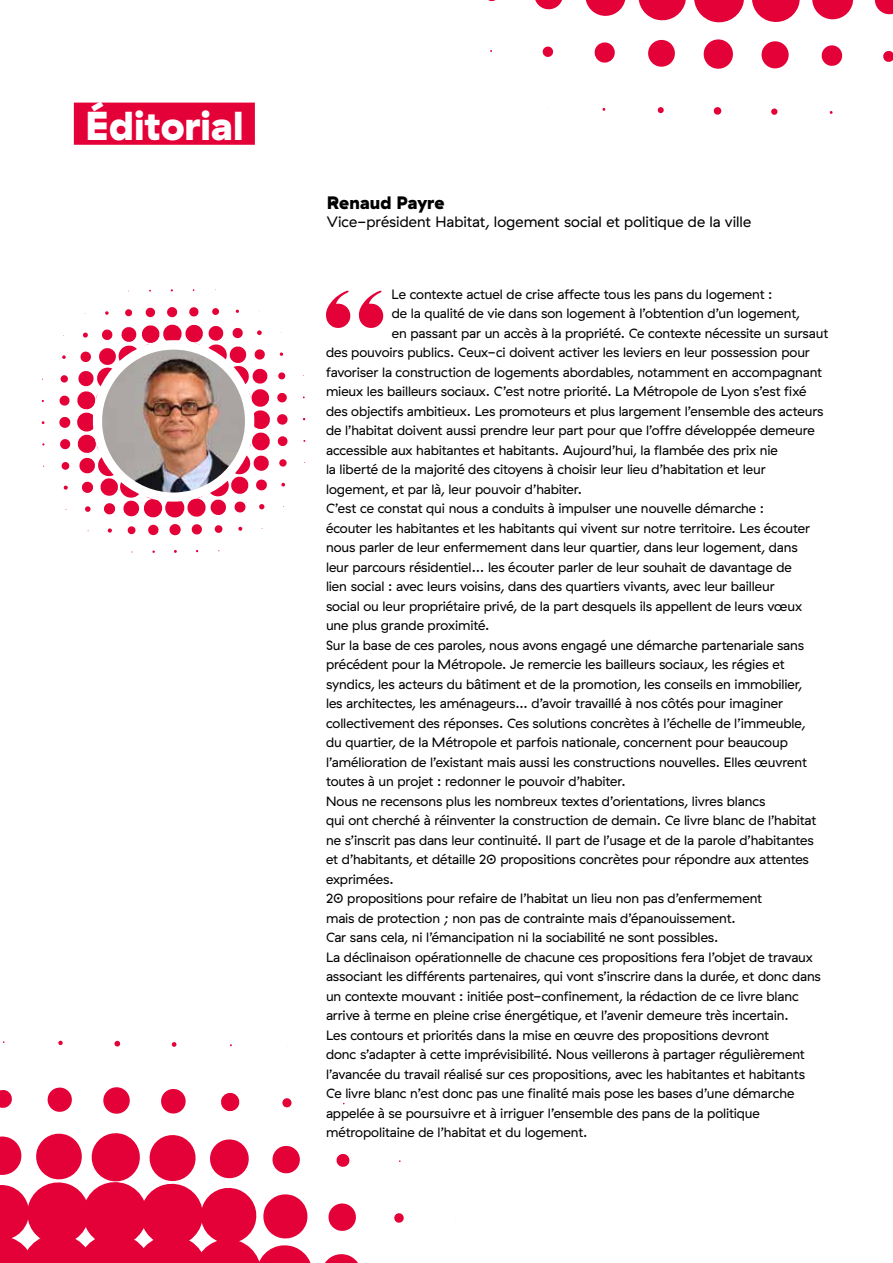
<style>
.page{position:relative;width:893px;height:1263px;background:#fff}
.page>*{position:absolute;margin:0;border:0;box-sizing:border-box;transform-origin:0 0}
.t1{font:900 40.35px "GT Haptik";letter-spacing:-.005em;color:#fff}
.t2{font:900 18px "GT Haptik";color:#000}
.t3{font:15px "GT Haptik";color:#000}
.t4{font:13.5px "GT Haptik";letter-spacing:-.005em;color:#000}
</style>
<div class="page">
<div style="left:74px;top:103px;width:181px;height:42px;background:#e40138"></div>
<svg style="left:59px;top:307px;width:229px;height:229px"></svg>
<div style="left:93px;top:340px;width:161px;height:162px;background:#fff;border-radius:50%"></div>
<img style="left:102px;top:350px;width:143px;height:142px;border-radius:71px">
<svg style="left:326px;top:291px;width:25px;height:37px"></svg>
<svg style="left:359px;top:291px;width:25px;height:37px"></svg>
<svg style="left:0;top:1090px;width:12px;height:18px"></svg>
<svg style="left:58px;top:1040px;width:5px;height:5px"></svg>
<svg style="left:47px;top:1087px;width:25px;height:25px"></svg>
<svg style="left:114px;top:1040px;width:7px;height:7px"></svg>
<svg style="left:103px;top:1087px;width:27px;height:27px"></svg>
<svg style="left:171px;top:1042px;width:6px;height:5px"></svg>
<svg style="left:161px;top:1089px;width:25px;height:25px"></svg>
<svg style="left:221px;top:1093px;width:19px;height:19px"></svg>
<svg style="left:282px;top:1098px;width:10px;height:10px"></svg>
<svg style="left:0;top:1133px;width:358px;height:130px"></svg>
<svg style="left:394px;top:1213px;width:10px;height:10px"></svg>
<svg style="left:535px;top:0;width:27px;height:10px"></svg>
<svg style="left:542px;top:46px;width:12px;height:11px"></svg>
<svg style="left:585px;top:0;width:41px;height:16px"></svg>
<svg style="left:594px;top:42px;width:21px;height:21px"></svg>
<svg style="left:648px;top:39px;width:27px;height:28px"></svg>
<svg style="left:657px;top:107px;width:7px;height:6px"></svg>
<svg style="left:703px;top:39px;width:30px;height:30px"></svg>
<svg style="left:713px;top:107px;width:9px;height:8px"></svg>
<svg style="left:638px;top:0;width:162px;height:23px"></svg>
<svg style="left:761px;top:41px;width:28px;height:28px"></svg>
<svg style="left:771px;top:108px;width:7px;height:7px"></svg>
<svg style="left:812px;top:0;width:42px;height:20px"></svg>
<svg style="left:821px;top:45px;width:22px;height:21px"></svg>
<svg style="left:874px;top:0;width:19px;height:15px"></svg>
<svg style="left:883px;top:50px;width:10px;height:12px"></svg>
<h1 class="t1" style="left:85px;top:100px;width:160px">Éditorial</h1>
<h2 class="t2" style="left:327px;top:191px;width:119px">Renaud Payre</h2>
<p class="t3" style="left:327px;top:213px;width:426px">Vice-président Habitat, logement social et politique de la ville</p>
<p class="t4" style="left:392px;top:286px;width:382px">Le contexte actuel de crise affecte tous les pans du logement :</p>
<p class="t4" style="left:392px;top:306px;width:410px">de la qualité de vie dans son logement à l’obtention d’un logement,</p>
<p class="t4" style="left:392px;top:325px;width:438px">en passant par un accès à la propriété. Ce contexte nécessite un sursaut</p>
<p class="t4" style="left:326px;top:345px;width:485px">des pouvoirs publics. Ceux-ci doivent activer les leviers en leur possession pour</p>
<p class="t4" style="left:326px;top:364px;width:498px">favoriser la construction de logements abordables, notamment en accompagnant</p>
<p class="t4" style="left:326px;top:384px;width:482px">mieux les bailleurs sociaux. C’est notre priorité. La Métropole de Lyon s’est fixé</p>
<p class="t4" style="left:326px;top:403px;width:499px">des objectifs ambitieux. Les promoteurs et plus largement l’ensemble des acteurs</p>
<p class="t4" style="left:326px;top:423px;width:490px">de l’habitat doivent aussi prendre leur part pour que l’offre développée demeure</p>
<p class="t4" style="left:326px;top:442px;width:453px">accessible aux habitantes et habitants. Aujourd’hui, la flambée des prix nie</p>
<p class="t4" style="left:326px;top:462px;width:441px">la liberté de la majorité des citoyens à choisir leur lieu d’habitation et leur</p>
<p class="t4" style="left:326px;top:481px;width:258px">logement, et par là, leur pouvoir d’habiter.</p>
<p class="t4" style="left:326px;top:501px;width:440px">C’est ce constat qui nous a conduits à impulser une nouvelle démarche :</p>
<p class="t4" style="left:326px;top:520px;width:486px">écouter les habitantes et les habitants qui vivent sur notre territoire. Les écouter</p>
<p class="t4" style="left:326px;top:540px;width:473px">nous parler de leur enfermement dans leur quartier, dans leur logement, dans</p>
<p class="t4" style="left:326px;top:559px;width:467px">leur parcours résidentiel… les écouter parler de leur souhait de davantage de</p>
<p class="t4" style="left:326px;top:579px;width:450px">lien social : avec leurs voisins, dans des quartiers vivants, avec leur bailleur</p>
<p class="t4" style="left:326px;top:598px;width:478px">social ou leur propriétaire privé, de la part desquels ils appellent de leurs vœux</p>
<p class="t4" style="left:326px;top:618px;width:165px">une plus grande proximité.</p>
<p class="t4" style="left:326px;top:637px;width:480px">Sur la base de ces paroles, nous avons engagé une démarche partenariale sans</p>
<p class="t4" style="left:326px;top:657px;width:460px">précédent pour la Métropole. Je remercie les bailleurs sociaux, les régies et</p>
<p class="t4" style="left:326px;top:676px;width:478px">syndics, les acteurs du bâtiment et de la promotion, les conseils en immobilier,</p>
<p class="t4" style="left:326px;top:696px;width:459px">les architectes, les aménageurs... d’avoir travaillé à nos côtés pour imaginer</p>
<p class="t4" style="left:326px;top:715px;width:481px">collectivement des réponses. Ces solutions concrètes à l’échelle de l’immeuble,</p>
<p class="t4" style="left:326px;top:735px;width:463px">du quartier, de la Métropole et parfois nationale, concernent pour beaucoup</p>
<p class="t4" style="left:326px;top:754px;width:482px">l’amélioration de l’existant mais aussi les constructions nouvelles. Elles œuvrent</p>
<p class="t4" style="left:326px;top:774px;width:301px">toutes à un projet : redonner le pouvoir d’habiter.</p>
<p class="t4" style="left:326px;top:793px;width:441px">Nous ne recensons plus les nombreux textes d’orientations, livres blancs</p>
<p class="t4" style="left:326px;top:813px;width:492px">qui ont cherché à réinventer la construction de demain. Ce livre blanc de l’habitat</p>
<p class="t4" style="left:326px;top:832px;width:489px">ne s’inscrit pas dans leur continuité. Il part de l’usage et de la parole d’habitantes</p>
<p class="t4" style="left:326px;top:852px;width:484px">et d’habitants, et détaille 20 propositions concrètes pour répondre aux attentes</p>
<p class="t4" style="left:326px;top:871px;width:69px">exprimées.</p>
<p class="t4" style="left:326px;top:891px;width:438px">20 propositions pour refaire de l’habitat un lieu non pas d’enfermement</p>
<p class="t4" style="left:326px;top:910px;width:411px">mais de protection ; non pas de contrainte mais d’épanouissement.</p>
<p class="t4" style="left:326px;top:930px;width:394px">Car sans cela, ni l’émancipation ni la sociabilité ne sont possibles.</p>
<p class="t4" style="left:326px;top:949px;width:488px">La déclinaison opérationnelle de chacune ces propositions fera l’objet de travaux</p>
<p class="t4" style="left:326px;top:969px;width:496px">associant les différents partenaires, qui vont s’inscrire dans la durée, et donc dans</p>
<p class="t4" style="left:326px;top:988px;width:474px">un contexte mouvant : initiée post-confinement, la rédaction de ce livre blanc</p>
<p class="t4" style="left:326px;top:1008px;width:464px">arrive à terme en pleine crise énergétique, et l’avenir demeure très incertain.</p>
<p class="t4" style="left:326px;top:1027px;width:445px">Les contours et priorités dans la mise en œuvre des propositions devront</p>
<p class="t4" style="left:326px;top:1047px;width:480px">donc s’adapter à cette imprévisibilité. Nous veillerons à partager régulièrement</p>
<p class="t4" style="left:326px;top:1066px;width:480px">l’avancée du travail réalisé sur ces propositions, avec les habitantes et habitants</p>
<p class="t4" style="left:326px;top:1086px;width:470px">Ce livre blanc n’est donc pas une finalité mais pose les bases d’une démarche</p>
<p class="t4" style="left:326px;top:1105px;width:435px">appelée à se poursuivre et à irriguer l’ensemble des pans de la politique</p>
<p class="t4" style="left:326px;top:1125px;width:263px">métropolitaine de l’habitat et du logement.</p>
</div>
